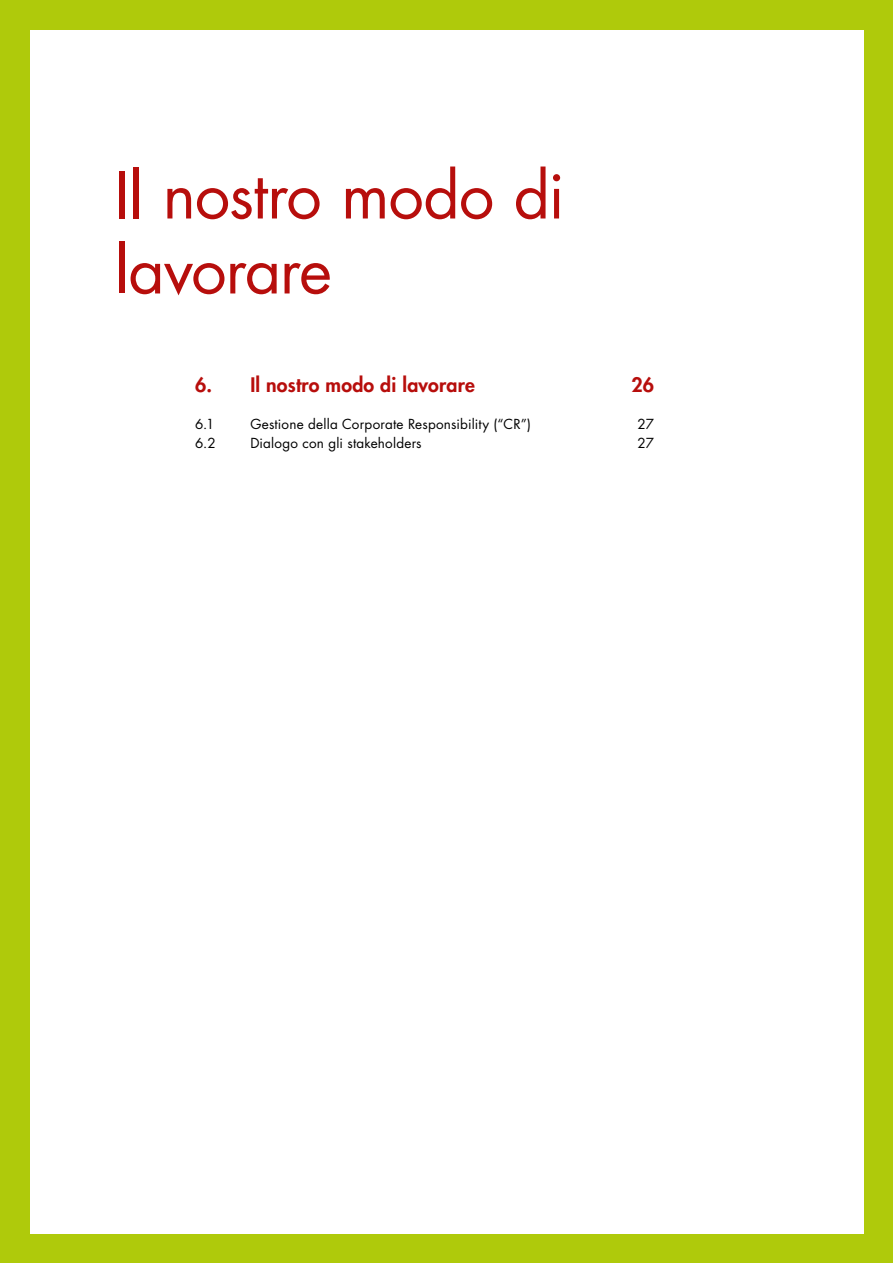
<style>
.page{position:relative;width:893px;height:1263px;background:#afca0b}
.page>*{position:absolute;margin:0;border:0;box-sizing:border-box;transform-origin:0 0}
.t1{font:63px/75px "Futura Std";letter-spacing:-.015em;color:#b70e0c}
.t2{font:800 19.5px "Futura Std";letter-spacing:.01em;color:#b70e0c}
.t3{font:13.5px "Futura Std";letter-spacing:.015em;color:#000}
</style>
<div class="page">
<div style="left:30px;top:30px;width:833px;height:1203px;background:#fff"></div>
<h1 class="t1" style="left:115px;top:159px;width:451px">Il nostro modo di lavorare</h1>
<h1 class="t1" style="left:115px;top:159px;width:147px">XXXX</h1>
<h2 class="t2" style="left:195px;top:372px;width:281px">6. Il nostro modo di lavorare</h2>
<h2 class="t2" style="left:631px;top:372px;width:24px">26</h2>
<p class="t3" style="left:195px;top:415px;width:21px">6.1</p>
<p class="t3" style="left:250px;top:415px;width:282px">Gestione della Corporate Responsibility (“CR”)</p>
<p class="t3" style="left:637px;top:415px;width:18px">27</p>
<p class="t3" style="left:195px;top:434px;width:22px">6.2</p>
<p class="t3" style="left:250px;top:434px;width:173px">Dialogo con gli stakeholders</p>
<p class="t3" style="left:637px;top:434px;width:18px">27</p>
</div>
